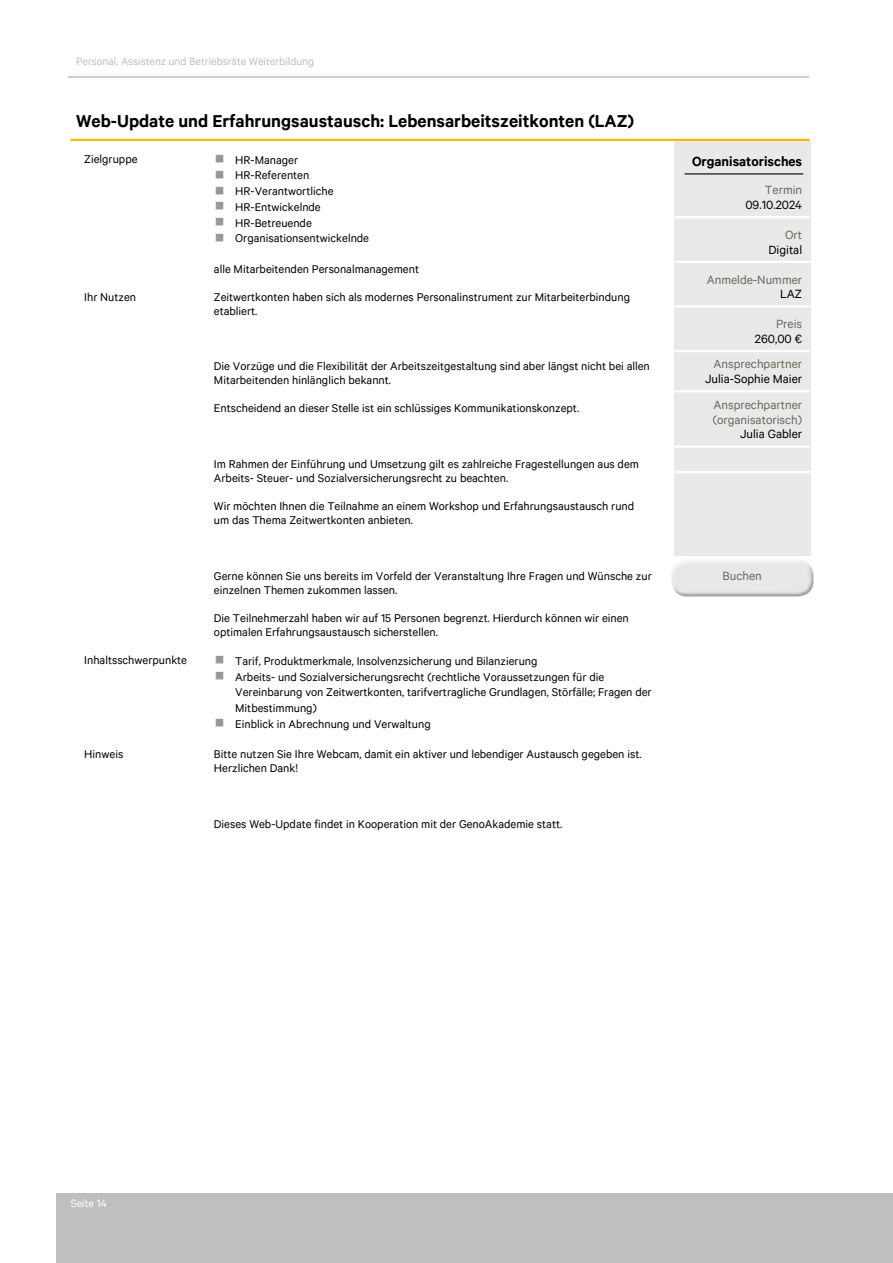
<style>
.page{position:relative;width:893px;height:1263px;background:#fff}
.page>*{position:absolute;margin:0;border:0;box-sizing:border-box;transform-origin:0 0}
.t1{font:600 19.5px "Calibre";color:#000}
.t2{font:600 15px "Calibre";color:#000}
.t3{font:13.5px/14.9px "Calibre";color:#6d665c}
.t4{font:13.5px "Calibre";color:#000}
.t5{font:12.75px/14px "Calibre";color:#000}
.t6{font:12px "Calibre";color:#bfbfbf}
.t7{font:12px "Calibre";color:#fff}
.s1{color:#979794}
</style>
<div class="page">
<div style="left:56px;top:1193px;width:836px;height:70px;background:#bfbfbf"></div>
<hr style="left:68px;top:76px;width:741px;height:2px;background:#bfbfbf">
<img style="left:671px;top:560px;width:142px;height:36px">
<div style="left:674px;top:170px;width:136px;height:386px;background:#e9e9e9"></div>
<div style="left:674px;top:140px;width:136px;height:30px;background:#e9e9e9"></div>
<hr style="left:674px;top:216px;width:136px;height:2px;background:#fff">
<hr style="left:674px;top:261px;width:136px;height:2px;background:#fff">
<hr style="left:674px;top:305px;width:136px;height:3px;background:#fff">
<hr style="left:674px;top:350px;width:136px;height:2px;background:#fff">
<hr style="left:674px;top:390px;width:136px;height:2px;background:#fff">
<hr style="left:674px;top:445px;width:136px;height:3px;background:#fff">
<hr style="left:674px;top:471px;width:136px;height:2px;background:#fff">
<hr style="left:71px;top:139px;width:738px;height:2px;background:#fab900">
<hr style="left:684px;top:173px;width:119px;height:1px;background:#000">
<p class="t6" style="left:76px;top:54px;width:239px">Personal, Assistenz und Betriebsräte Weiterbildung</p>
<h1 class="t1" style="left:76px;top:109px;width:559px">Web-Update und Erfahrungsaustausch: Lebensarbeitszeitkonten (LAZ)</h1>
<p class="t5" style="left:84px;top:151px;width:55px">Zielgruppe</p>
<p class="t5" style="left:214px;top:152px;width:86px"><span class="s1">▪</span> HR-Manager</p>
<p class="t5" style="left:214px;top:168px;width:97px"><span class="s1">▪</span> HR-Referenten</p>
<p class="t5" style="left:214px;top:184px;width:121px"><span class="s1">▪</span> HR-Verantwortliche</p>
<p class="t5" style="left:214px;top:200px;width:108px"><span class="s1">▪</span> HR-Entwickelnde</p>
<p class="t5" style="left:214px;top:215px;width:99px"><span class="s1">▪</span> HR-Betreuende</p>
<p class="t5" style="left:214px;top:231px;width:157px"><span class="s1">▪</span> Organisationsentwickelnde</p>
<p class="t5" style="left:214px;top:261px;width:206px">alle Mitarbeitenden Personalmanagement</p>
<p class="t5" style="left:84px;top:289px;width:53px">Ihr Nutzen</p>
<p class="t5" style="left:214px;top:289px;width:417px">Zeitwertkonten haben sich als modernes Personalinstrument zur Mitarbeiterbindung etabliert.</p>
<p class="t5" style="left:214px;top:359px;width:437px">Die Vorzüge und die Flexibilität der Arbeitszeitgestaltung sind aber längst nicht bei allen<br>Mitarbeitenden hinlänglich bekannt.</p>
<p class="t5" style="left:214px;top:401px;width:367px">Entscheidend an dieser Stelle ist ein schlüssiges Kommunikationskonzept.</p>
<p class="t5" style="left:214px;top:457px;width:426px">Im Rahmen der Einführung und Umsetzung gilt es zahlreiche Fragestellungen aus dem<br>Arbeits- Steuer- und Sozialversicherungsrecht zu beachten.</p>
<p class="t5" style="left:214px;top:499px;width:422px">Wir möchten Ihnen die Teilnahme an einem Workshop und Erfahrungsaustausch rund um das Thema Zeitwertkonten anbieten.</p>
<p class="t5" style="left:214px;top:568px;width:439px">Gerne können Sie uns bereits im Vorfeld der Veranstaltung Ihre Fragen und Wünsche zur einzelnen Themen zukommen lassen.</p>
<p class="t5" style="left:214px;top:610px;width:416px">Die Teilnehmerzahl haben wir auf 15 Personen begrenzt. Hierdurch können wir einen optimalen Erfahrungsaustausch sicherstellen.</p>
<p class="t5" style="left:84px;top:653px;width:454px">Inhaltsschwerpunkte <span class="s1">▪</span> Tarif, Produktmerkmale, Insolvenzsicherung und Bilanzierung</p>
<p class="t5" style="left:235px;top:668px;width:418px;line-height:15.8px;text-indent:-21px"><span class="s1">▪</span> Arbeits- und Sozialversicherungsrecht (rechtliche Voraussetzungen für die<br>Vereinbarung von Zeitwertkonten, tarifvertragliche Grundlagen, Störfälle; Fragen der<br>Mitbestimmung)</p>
<p class="t5" style="left:214px;top:716px;width:218px"><span class="s1">▪</span> Einblick in Abrechnung und Verwaltung</p>
<p class="t5" style="left:84px;top:747px;width:40px">Hinweis</p>
<p class="t5" style="left:214px;top:747px;width:429px">Bitte nutzen Sie Ihre Webcam, damit ein aktiver und lebendiger Austausch gegeben ist.<br>Herzlichen Dank!</p>
<p class="t5" style="left:214px;top:817px;width:350px">Dieses Web-Update findet in Kooperation mit der GenoAkademie statt.</p>
<p class="t2" style="left:692px;top:153px;width:112px">Organisatorisches</p>
<p class="t3" style="left:764px;top:182px;width:39px">Termin</p>
<p class="t4" style="left:745px;top:197px;width:58px">09.10.2024</p>
<p class="t3" style="left:785px;top:227px;width:19px">Ort</p>
<p class="t4" style="left:768px;top:242px;width:35px">Digital</p>
<p class="t3" style="left:706px;top:271px;width:97px">Anmelde-Nummer</p>
<p class="t4" style="left:780px;top:286px;width:24px">LAZ</p>
<p class="t3" style="left:776px;top:316px;width:28px">Preis</p>
<p class="t4" style="left:754px;top:331px;width:49px">260,00 €</p>
<p class="t3" style="left:713px;top:356px;width:90px">Ansprechpartner</p>
<p class="t4" style="left:705px;top:371px;width:99px">Julia-Sophie Maier</p>
<p class="t3" style="left:712px;top:397px;width:91px">Ansprechpartner (organisatorisch)</p>
<p class="t4" style="left:740px;top:426px;width:64px">Julia Gabler</p>
<p class="t3" style="left:722px;top:568px;width:41px">Buchen</p>
<p class="t7" style="left:71px;top:1196px;width:38px">Seite 14</p>
</div>
